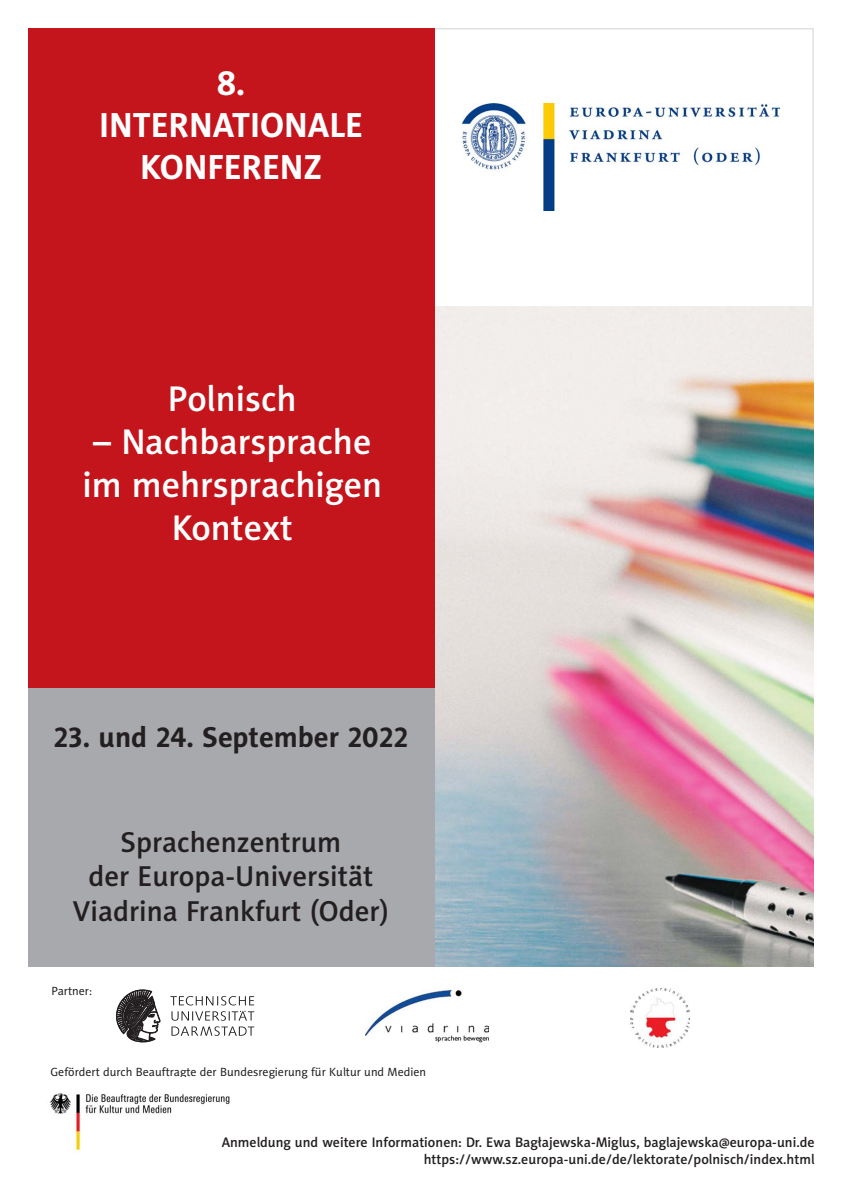
<style>
.page{position:relative;width:842px;height:1191px;background:#fff}
.page>*{position:absolute;margin:0;border:0;box-sizing:border-box;transform-origin:0 0}
.t1{font:36px/43px "Naomi Sans EFN Medium";color:#fff;text-align:center}
.t2{font:700 35px/42px "Naomi Sans EFN";color:#fff;text-align:center}
.t3{font:29px/34.8px "Naomi Sans EFN Medium";color:#231f20;text-align:center}
.t4{font:700 29px "Naomi Sans EFN";color:#231f20}
.t5{font:14px/16.8px "Naomi Sans EFN Medium";color:#231f20;text-align:right}
.t6{font:12px "Naomi Sans EFN";color:#231f20}
</style>
<div class="page">
<img style="left:463px;top:103px;width:317px;height:108px">
<img style="left:435px;top:307px;width:379px;height:660px">
<div style="left:28px;top:28px;width:407px;height:662px;background:#c4151c"></div>
<div style="left:28px;top:688px;width:407px;height:279px;background:#a8a9ac"></div>
<img style="left:631px;top:989px;width:59px;height:58px">
<img style="left:366px;top:989px;width:123px;height:54px">
<svg style="left:116px;top:989px;width:44px;height:53px"></svg>
<svg style="left:170px;top:996px;width:84px;height:40px"></svg>
<img style="left:49px;top:1093px;width:181px;height:58px">
<h2 class="t2" style="left:99px;top:66px;width:265px">8.<br>INTERNATIONALE<br>KONFERENZ</h2>
<h1 class="t1" style="left:168px;top:381px;width:130px">Polnisch</h1>
<h1 class="t1" style="left:82px;top:424px;width:301px">– Nachbarsprache im mehrsprachigen<br>Kontext</h1>
<h3 class="t4" style="left:54px;top:726px;width:356px">23. und 24. September 2022</h3>
<h3 class="t3" style="left:73px;top:827px;width:317px">Sprachenzentrum<br>der Europa-Universität<br>Viadrina Frankfurt (Oder)</h3>
<p class="t6" style="left:51px;top:986px;width:42px">Partner:</p>
<p class="t6" style="left:50px;top:1066px;width:377px">Gefördert durch Beauftragte der Bundesregierung für Kultur und Medien</p>
<p class="t5" style="left:222px;top:1135px;width:594px">Anmeldung und weitere Informationen: Dr. Ewa Bagłajewska-Miglus, baglajewska@europa-uni.de https://www.sz.europa-uni.de/de/lektorate/polnisch/index.html</p>
</div>
